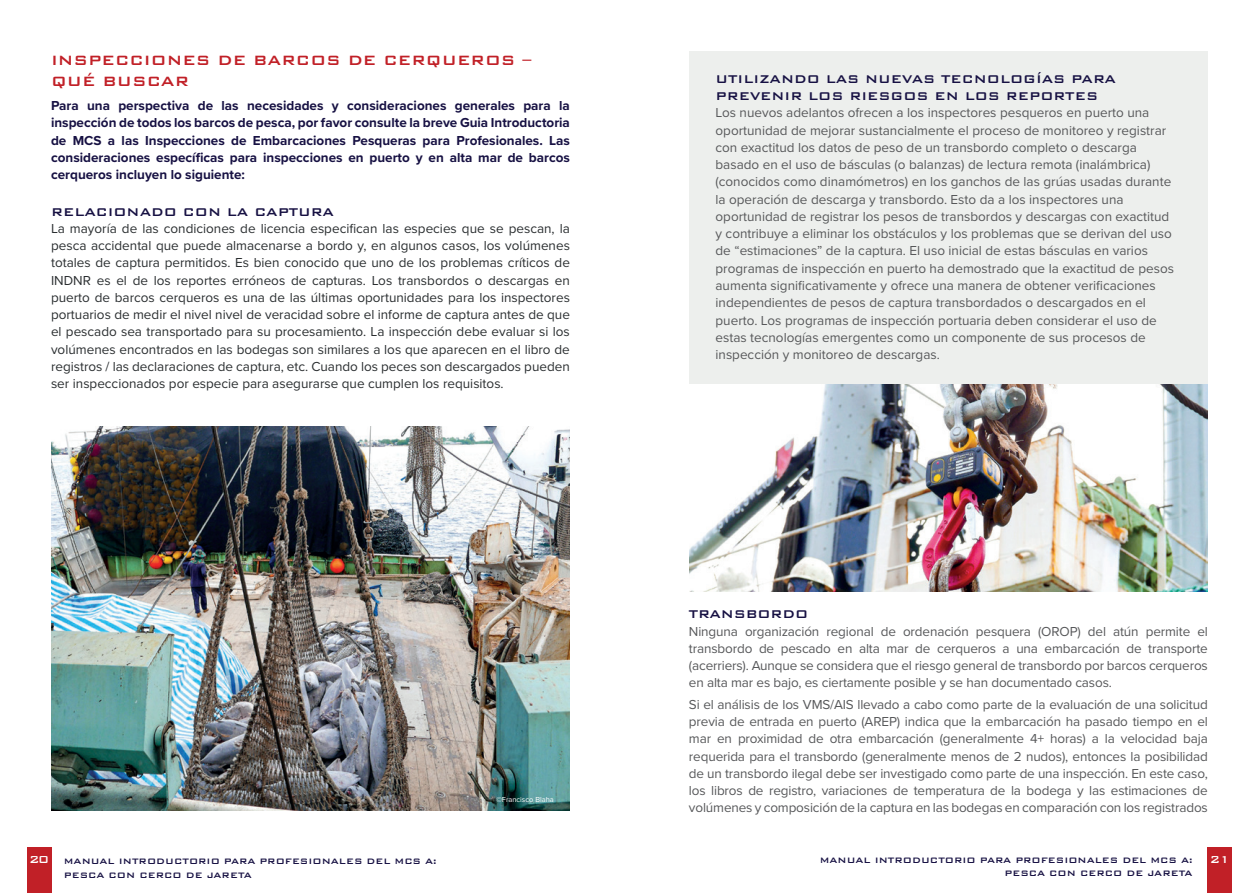
<style>
.page{position:relative;width:1259px;height:893px;background:#fff}
.page>*{position:absolute;margin:0;border:0;box-sizing:border-box;transform-origin:0 0}
.t1{font:500 18px/21px "Bank Gothic BT";color:#c12027}
.t2{font:500 15px/17.2px "Bank Gothic BT";color:#171143}
.Paragraph_Style_Body_Copy{font:13.5px/17.2px "Proxima Nova";color:#57585a;text-align:justify}
.Paragraph_Copy{font:13.5px/17.2px "Proxima Nova";color:#2a2e30;text-align:justify}
.t3{font:700 13.5px/17.2px "Proxima Nova";color:#171143;text-align:justify}
.t4{font:500 13.5px "Bank Gothic BT";color:#fff}
.t5{font:500 10.5px/13.5px "Bank Gothic BT";color:#171143}
.t6{font:7.5px "Proxima Nova";color:#fff}
.s1{font-size:13.5px;color:#fff}
</style>
<div class="page">
<div style="left:689px;top:51px;width:518px;height:334px;background:#edefed"></div>
<div style="left:1208px;top:847px;width:24px;height:46px;background:#c12027"></div>
<div style="left:27px;top:847px;width:24px;height:46px;background:#c12027"></div>
<img style="left:51px;top:426px;width:519px;height:384px">
<img style="left:689px;top:384px;width:518px;height:207px">
<h1 class="t1" style="left:51px;top:49px;width:482px">INSPECCIONES DE BARCOS DE CERQUEROS –<br>QUÉ BUSCAR</h1>
<h1 class="t3" style="left:51px;top:97px;width:520px">Para una perspectiva de las necesidades y consideraciones generales para la inspección de todos los barcos de pesca, por favor consulte la breve Guia Introductoria de MCS a las Inspecciones de Embarcaciones Pesqueras para Profesionales. Las consideraciones específicas para inspecciones en puerto y en alta mar de barcos cerqueros incluyen lo siguiente:</h1>
<h2 class="t2" style="left:51px;top:203px;width:284px">RELACIONADO CON LA CAPTURA</h2>
<p class="Paragraph_Copy" style="left:51px;top:219px;width:520px">La mayoría de las condiciones de licencia especifican las especies que se pescan, la pesca accidental que puede almacenarse a bordo y, en algunos casos, los volúmenes totales de captura permitidos. Es bien conocido que uno de los problemas críticos de INDNR es el de los reportes erróneos de capturas. Los transbordos o descargas en puerto de barcos cerqueros es una de las últimas oportunidades para los inspectores portuarios de medir el nivel nivel de veracidad sobre el informe de captura antes de que el pescado sea transportado para su procesamiento. La inspección debe evaluar si los volúmenes encontrados en las bodegas son similares a los que aparecen en el libro de registros / las declaraciones de captura, etc. Cuando los peces son descargados pueden ser inspeccionados por especie para asegurarse que cumplen los requisitos.</p>
<p class="t5" style="left:64px;top:854px;width:374px;text-indent:-35px"><span class="s1">20</span> MANUAL INTRODUCTORIO PARA PROFESIONALES DEL MCS A:<br>PESCA CON CERCO DE JARETA</p>
<p class="t6" style="left:496px;top:793px;width:59px">©Francisco Blaha</p>
<h2 class="t2" style="left:715px;top:70px;width:402px">UTILIZANDO LAS NUEVAS TECNOLOGÍAS PARA<br>PREVENIR LOS RIESGOS EN LOS REPORTES</h2>
<h2 class="Paragraph_Style_Body_Copy" style="left:715px;top:104px;width:460px;text-align:left">Los nuevos adelantos ofrecen a los inspectores pesqueros en puerto una oportunidad de mejorar sustancialmente el proceso de monitoreo y registrar con exactitud los datos de peso de un transbordo completo o descarga basado en el uso de básculas (o balanzas) de lectura remota (inalámbrica) (conocidos como dinamómetros) en los ganchos de las grúas usadas durante la operación de descarga y transbordo. Esto da a los inspectores una oportunidad de registrar los pesos de transbordos y descargas con exactitud y contribuye a eliminar los obstáculos y los problemas que se derivan del uso de “estimaciones” de la captura. El uso inicial de estas básculas en varios programas de inspección en puerto ha demostrado que la exactitud de pesos aumenta significativamente y ofrece una manera de obtener verificaciones independientes de pesos de captura transbordados o descargados en el puerto. Los programas de inspección portuaria deben considerar el uso de estas tecnologías emergentes como un componente de sus procesos de inspección y monitoreo de descargas.</h2>
<h2 class="t2" style="left:689px;top:605px;width:121px">TRANSBORDO</h2>
<p class="Paragraph_Style_Body_Copy" style="left:689px;top:622px;width:520px">Ninguna organización regional de ordenación pesquera (OROP) del atún permite el transbordo de pescado en alta mar de cerqueros a una embarcación de transporte (acerriers). Aunque se considera que el riesgo general de transbordo por barcos cerqueros en alta mar es bajo, es ciertamente posible y se han documentado casos.</p>
<p class="Paragraph_Style_Body_Copy" style="left:689px;top:695px;width:520px">Si el análisis de los VMS/AIS llevado a cabo como parte de la evaluación de una solicitud previa de entrada en puerto (AREP) indica que la embarcación ha pasado tiempo en el mar en proximidad de otra embarcación (generalmente 4+ horas) a la velocidad baja requerida para el transbordo (generalmente menos de 2 nudos), entonces la posibilidad de un transbordo ilegal debe ser investigado como parte de una inspección. En este caso, los libros de registro, variaciones de temperatura de la bodega y las estimaciones de volúmenes y composición de la captura en las bodegas en comparación con los registrados</p>
<p class="t5" style="left:820px;top:853px;width:374px">MANUAL INTRODUCTORIO PARA PROFESIONALES DEL MCS A:</p>
<p class="t4" style="left:1210px;top:852px;width:21px">21</p>
<p class="t5" style="left:1004px;top:866px;width:189px">PESCA CON CERCO DE JARETA</p>
</div>
